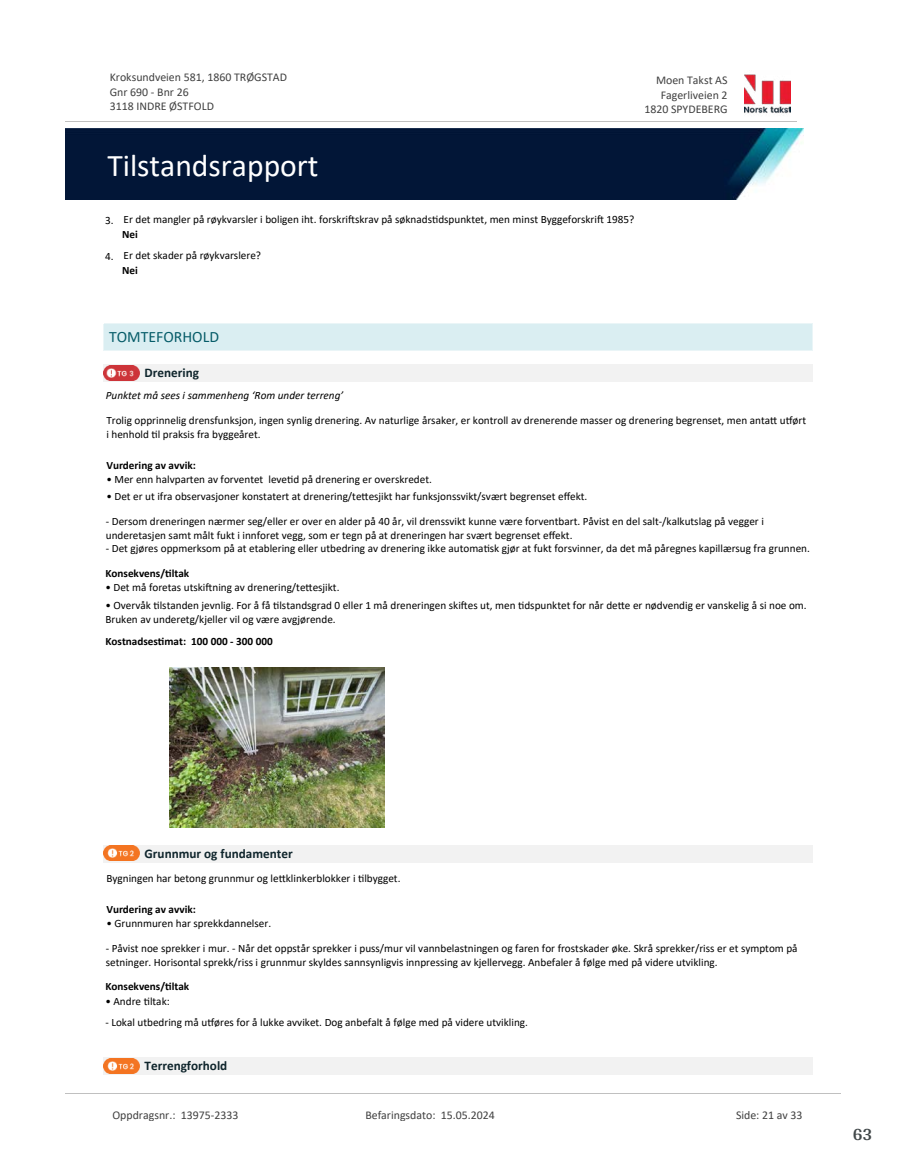
<style>
.page{position:relative;width:915px;height:1172px;background:#fff}
.page>*{position:absolute;margin:0;border:0;box-sizing:border-box;transform-origin:0 0}
.t1{font:31.65px "Calibri";color:#fff}
.t2{font:700 18px "Arya";color:#414749}
.t3{font:15.75px "Calibri";color:#065c69}
.t4{font:700 13.2px "Calibri";color:#0f252c}
.t5{font:11.85px/14.5px "Calibri";color:#404040}
.t6{font:11.25px/13.6px "Calibri";color:#000}
.t7{font:700 11.25px "Calibri";color:#000}
.t8{font:italic 11.25px "Calibri";color:#000}
</style>
<div class="page">
<div style="left:104px;top:324px;width:708px;height:26px;background:#daeef2"></div>
<hr style="left:104px;top:324px;width:708px;height:1px;background:#eaf5f7">
<hr style="left:104px;top:350px;width:708px;height:1px;background:#eaf5f7">
<div style="left:104px;top:365px;width:708px;height:17px;background:#f2f2f2"></div>
<svg style="left:107px;top:365px;width:29px;height:1px"></svg>
<img style="left:104px;top:366px;width:35px;height:15px">
<img style="left:170px;top:667px;width:214px;height:160px">
<div style="left:104px;top:845px;width:708px;height:17px;background:#f2f2f2"></div>
<svg style="left:107px;top:845px;width:29px;height:1px"></svg>
<img style="left:104px;top:846px;width:35px;height:15px">
<div style="left:104px;top:1057px;width:708px;height:17px;background:#f2f2f2"></div>
<svg style="left:107px;top:1073px;width:29px;height:1px"></svg>
<img style="left:104px;top:1058px;width:35px;height:15px">
<img style="left:744px;top:74px;width:46px;height:40px">
<hr style="left:65px;top:121px;width:731px;height:1px;background:#c0c0c0">
<img style="left:65px;top:129px;width:738px;height:71px">
<hr style="left:65px;top:1093px;width:775px;height:1px;background:#c0c0c0">
<p class="t5" style="left:110px;top:70px;width:179px">Kroksundveien 581, 1860 TRØGSTAD<br>Gnr 690 - Bnr 26<br>3118 INDRE ØSTFOLD</p>
<p class="t5" style="left:655px;top:73px;width:73px">Moen Takst AS</p>
<p class="t5" style="left:660px;top:87px;width:68px">Fagerliveien 2</p>
<p class="t5" style="left:644px;top:102px;width:85px">1820 SPYDEBERG</p>
<h1 class="t1" style="left:107px;top:143px;width:213px">Tilstandsrapport</h1>
<p class="t6" style="left:105px;top:212px;width:530px">3. Er det mangler på røykvarsler i boligen iht. forskri昀琀skrav på søknads琀椀dspunktet, men minst Byggeforskri昀琀 1985?</p>
<p class="t7" style="left:122px;top:226px;width:17px">Nei</p>
<p class="t6" style="left:105px;top:248px;width:157px">4. Er det skader på røykvarslere?</p>
<p class="t7" style="left:122px;top:262px;width:17px">Nei</p>
<h3 class="t3" style="left:109px;top:326px;width:112px">TOMTEFORHOLD</h3>
<p class="t4" style="left:144px;top:363px;width:56px">Drenering</p>
<p class="t6" style="left:106px;top:413px;width:701px">Trolig opprinnelig drensfunksjon, ingen synlig drenering. Av naturlige årsaker, er kontroll av drenerende masser og drenering begrenset, men anta琀琀 u琀昀ørt i henhold 琀椀l praksis fra byggeåret.</p>
<p class="t8" style="left:106px;top:387px;width:239px">Punktet må sees i sammenheng ‘Rom under terreng’</p>
<p class="t7" style="left:106px;top:457px;width:91px">Vurdering av avvik:</p>
<p class="t6" style="left:106px;top:472px;width:327px">• Mer enn halvparten av forventet leve琀椀d på drenering er overskredet.</p>
<p class="t6" style="left:106px;top:489px;width:482px">• Det er ut ifra observasjoner konstatert at drenering/te琀琀esjikt har funksjonssvikt/svært begrenset e昀昀ekt.</p>
<p class="t6" style="left:106px;top:514px;width:659px">- Dersom dreneringen nærmer seg/eller er over en alder på 40 år, vil drenssvikt kunne være forventbart. Påvist en del salt-/kalkutslag på vegger i underetasjen samt målt fukt i innforet vegg, som er tegn på at dreneringen har svært begrenset e昀昀ekt.</p>
<p class="t6" style="left:106px;top:542px;width:705px">- Det gjøres oppmerksom på at etablering eller utbedring av drenering ikke automa琀椀sk gjør at fukt forsvinner, da det må påregnes kapillærsug fra grunnen.</p>
<p class="t7" style="left:105px;top:565px;width:85px">Konsekvens/琀椀ltak</p>
<p class="t6" style="left:105px;top:580px;width:235px">• Det må foretas utski昀琀ning av drenering/te琀琀esjikt.</p>
<p class="t6" style="left:105px;top:598px;width:702px">• Overvåk 琀椀lstanden jevnlig. For å få 琀椀lstandsgrad 0 eller 1 må dreneringen ski昀琀es ut, men 琀椀dspunktet for når de琀琀e er nødvendig er vanskelig å si noe om.<br>Bruken av underetg/kjeller vil og være avgjørende.</p>
<p class="t7" style="left:105px;top:633px;width:169px">Kostnadses琀椀mat: 100 000 - 300 000</p>
<p class="t4" style="left:144px;top:844px;width:150px">Grunnmur og fundamenter</p>
<p class="t6" style="left:106px;top:871px;width:295px">Bygningen har betong grunnmur og le琀琀klinkerblokker i 琀椀lbygget.</p>
<p class="t7" style="left:106px;top:901px;width:91px">Vurdering av avvik:</p>
<p class="t6" style="left:106px;top:916px;width:166px">• Grunnmuren har sprekkdannelser.</p>
<p class="t6" style="left:106px;top:941px;width:693px">- Påvist noe sprekker i mur. - Når det oppstår sprekker i puss/mur vil vannbelastningen og faren for frostskader øke. Skrå sprekker/riss er et symptom på setninger. Horisontal sprekk/riss i grunnmur skyldes sannsynligvis innpressing av kjellervegg. Anbefaler å følge med på videre utvikling.</p>
<p class="t7" style="left:105px;top:978px;width:85px">Konsekvens/琀椀ltak</p>
<p class="t6" style="left:105px;top:994px;width:66px">• Andre 琀椀ltak:</p>
<p class="t6" style="left:105px;top:1015px;width:424px">- Lokal utbedring må u琀昀øres for å lukke avviket. Dog anbefalt å følge med på videre utvikling.</p>
<p class="t4" style="left:144px;top:1056px;width:84px">Terrengforhold</p>
<p class="t5" style="left:112px;top:1107px;width:127px">Oppdragsnr.: 13975-2333</p>
<p class="t5" style="left:365px;top:1107px;width:131px">Befaringsdato: 15.05.2024</p>
<p class="t5" style="left:735px;top:1107px;width:68px">Side: 21 av 33</p>
<h2 class="t2" style="left:852px;top:1123px;width:21px">63</h2>
</div>
